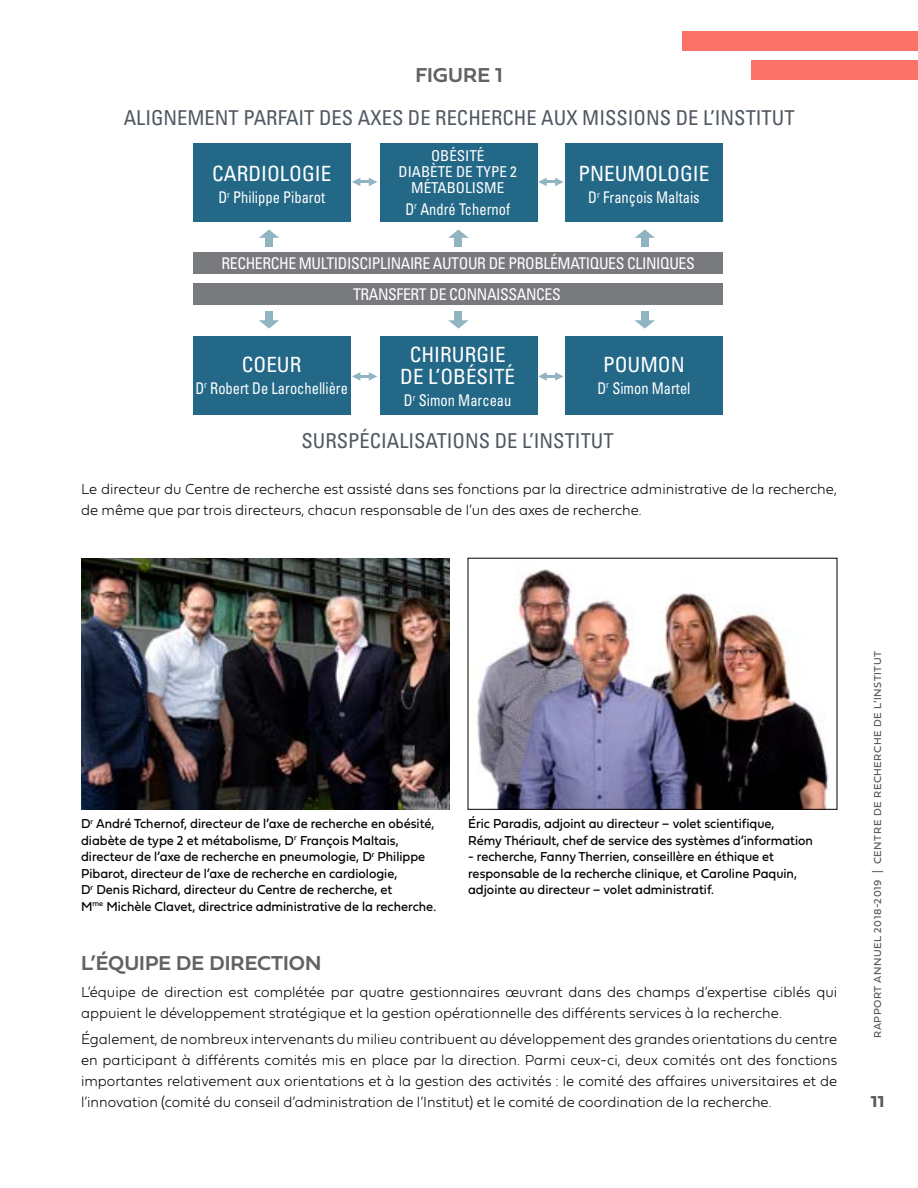
<style>
.page{position:relative;width:918px;height:1188px;background:#fff}
.page>*{position:absolute;margin:0;border:0;box-sizing:border-box;transform-origin:0 0}
.t1{font:condensed 21px/22.5px "Univers";color:#fff;text-align:center}
.t2{font:21px "Fieldwork Geo Demibold";color:#626360}
.t3{font:condensed 20.55px "Univers";color:#505861}
.t4{font:16.5px "Fieldwork Geo Bold";color:#58595b}
.t5{font:condensed 16.2px/30.6px "Univers";letter-spacing:-.025em;color:#fff;text-align:center}
.t6{font:condensed 16.05px "Univers";color:#fff;scale:.9 1}
.t7{font:100 15px/21px "Fieldwork Geo";color:#000;scale:.95 1}
.t8{font:condensed 15px/15.8px "Univers";color:#fff;text-align:center}
.t9{font:13.5px/16.5px "Fieldwork Geo Regular";color:#000;scale:.95 1}
.t10{font:10.5px "Fieldwork Geo Regular";letter-spacing:.05em;color:#58595b}
</style>
<div class="page">
<svg style="left:352px;top:178px;width:25px;height:8px"></svg>
<svg style="left:538px;top:178px;width:26px;height:8px"></svg>
<svg style="left:448px;top:229px;width:21px;height:9px"></svg>
<div style="left:455px;top:236px;width:7px;height:11px;background:#91b4c3"></div>
<svg style="left:635px;top:229px;width:20px;height:9px"></svg>
<div style="left:641px;top:236px;width:7px;height:11px;background:#91b4c3"></div>
<svg style="left:259px;top:229px;width:20px;height:9px"></svg>
<div style="left:266px;top:236px;width:7px;height:11px;background:#91b4c3"></div>
<div style="left:193px;top:253px;width:530px;height:21px;background:#797a7d"></div>
<svg style="left:352px;top:372px;width:25px;height:9px"></svg>
<svg style="left:538px;top:372px;width:26px;height:9px"></svg>
<svg style="left:448px;top:320px;width:21px;height:9px"></svg>
<div style="left:455px;top:311px;width:7px;height:11px;background:#91b4c3"></div>
<svg style="left:635px;top:320px;width:20px;height:9px"></svg>
<div style="left:641px;top:311px;width:7px;height:11px;background:#91b4c3"></div>
<svg style="left:259px;top:320px;width:20px;height:9px"></svg>
<div style="left:266px;top:311px;width:7px;height:11px;background:#91b4c3"></div>
<div style="left:193px;top:284px;width:530px;height:21px;background:#797a7d"></div>
<div style="left:194px;top:144px;width:157px;height:78px;background:#236887"></div>
<div style="left:381px;top:144px;width:157px;height:78px;background:#236887"></div>
<div style="left:566px;top:144px;width:157px;height:78px;background:#236887"></div>
<div style="left:194px;top:336px;width:157px;height:79px;background:#236887"></div>
<div style="left:381px;top:336px;width:157px;height:79px;background:#236887"></div>
<div style="left:566px;top:336px;width:157px;height:79px;background:#236887"></div>
<img style="left:81px;top:558px;width:369px;height:251px">
<img style="left:477px;top:569px;width:351px;height:239px">
<div style="left:468px;top:558px;width:369px;height:252px;border:1px solid #000"></div>
<div style="left:683px;top:31px;width:235px;height:20px;background:#fa7268"></div>
<div style="left:751px;top:60px;width:167px;height:20px;background:#fa7268"></div>
<h1 class="t2" style="left:415px;top:59px;width:89px">FIGURE 1</h1>
<h2 class="t3" style="left:124px;top:104px;width:672px">ALIGNEMENT PARFAIT DES AXES DE RECHERCHE AUX MISSIONS DE L’INSTITUT</h2>
<h1 class="t1" style="left:212px;top:162px;width:121px">CARDIOLOGIE</h1>
<p class="t6" style="left:218px;top:188px;width:120px">D<sup>r</sup> Philippe Pibarot</p>
<p class="t8" style="left:399px;top:148px;width:120px">OBÉSITÉ<br>DIABÈTE DE TYPE 2<br>MÉTABOLISME</p>
<p class="t6" style="left:405px;top:199px;width:118px">D<sup>r</sup> André Tchernof</p>
<h1 class="t1" style="left:579px;top:162px;width:132px">PNEUMOLOGIE</h1>
<p class="t6" style="left:588px;top:187px;width:125px">D<sup>r</sup> François Maltais</p>
<p class="t5" style="left:222px;top:248px;width:475px">RECHERCHE MULTIDISCIPLINAIRE AUTOUR DE PROBLÉMATIQUES CLINIQUES<br>TRANSFERT DE CONNAISSANCES</p>
<h1 class="t1" style="left:242px;top:353px;width:61px">COEUR</h1>
<p class="t6" style="left:195px;top:378px;width:171px">D<sup>r</sup> Robert De Larochellière</p>
<h1 class="t1" style="left:400px;top:342px;width:116px">CHIRURGIE<br>DE L’OBÉSITÉ</h1>
<p class="t6" style="left:404px;top:390px;width:121px">D<sup>r</sup> Simon Marceau</p>
<h1 class="t1" style="left:603px;top:353px;width:83px">POUMON</h1>
<p class="t6" style="left:597px;top:378px;width:105px">D<sup>r</sup> Simon Martel</p>
<h2 class="t3" style="left:301px;top:427px;width:314px">SURSPÉCIALISATIONS DE L’INSTITUT</h2>
<p class="t7" style="left:81px;top:478px;width:797px">Le directeur du Centre de recherche est assisté dans ses fonctions par la directrice administrative de la recherche, de même que par trois directeurs, chacun responsable de l’un des axes de recherche.</p>
<p class="t9" style="left:81px;top:815px;width:375px">D<sup>r</sup> André Tchernof, directeur de l’axe de recherche en obésité, diabète de type 2 et métabolisme, D<sup>r</sup> François Maltais, directeur de l’axe de recherche en pneumologie, D<sup>r</sup> Philippe Pibarot, directeur de l’axe de recherche en cardiologie,<br>D<sup>r</sup> Denis Richard, directeur du Centre de recherche, et<br>M<sup>me</sup> Michèle Clavet, directrice administrative de la recherche.</p>
<p class="t9" style="left:468px;top:815px;width:365px">Éric Paradis, adjoint au directeur – volet scientifique,<br>Rémy Thériault, chef de service des systèmes d’information</p>
<p class="t9" style="left:468px;top:848px;width:348px">- recherche, Fanny Therrien, conseillère en éthique et responsable de la recherche clinique, et Caroline Paquin, adjointe au directeur – volet administratif.</p>
<h1 class="t2" style="left:81px;top:947px;width:242px">L’ÉQUIPE DE DIRECTION</h1>
<p class="t7" style="left:81px;top:980px;width:797px">L’équipe de direction est complétée par quatre gestionnaires œuvrant dans des champs d’expertise ciblés qui appuient le développement stratégique et la gestion opérationnelle des différents services à la recherche.</p>
<p class="t7" style="left:81px;top:1028px;width:798px;text-align:justify">Également, de nombreux intervenants du milieu contribuent au développement des grandes orientations du centre en participant à différents comités mis en place par la direction. Parmi ceux-ci, deux comités ont des fonctions importantes relativement aux orientations et à la gestion des activités : le comité des affaires universitaires et de l’innovation (comité du conseil d’administration de l’Institut) et le comité de coordination de la recherche.</p>
<p class="t10" style="left:869px;top:1038px;width:389px;rotate:-90deg">RAPPORT ANNUEL 2018-2019 | CENTRE DE RECHERCHE DE L’INSTITUT</p>
<p class="t4" style="left:871px;top:1089px;width:15px">11</p>
</div>
